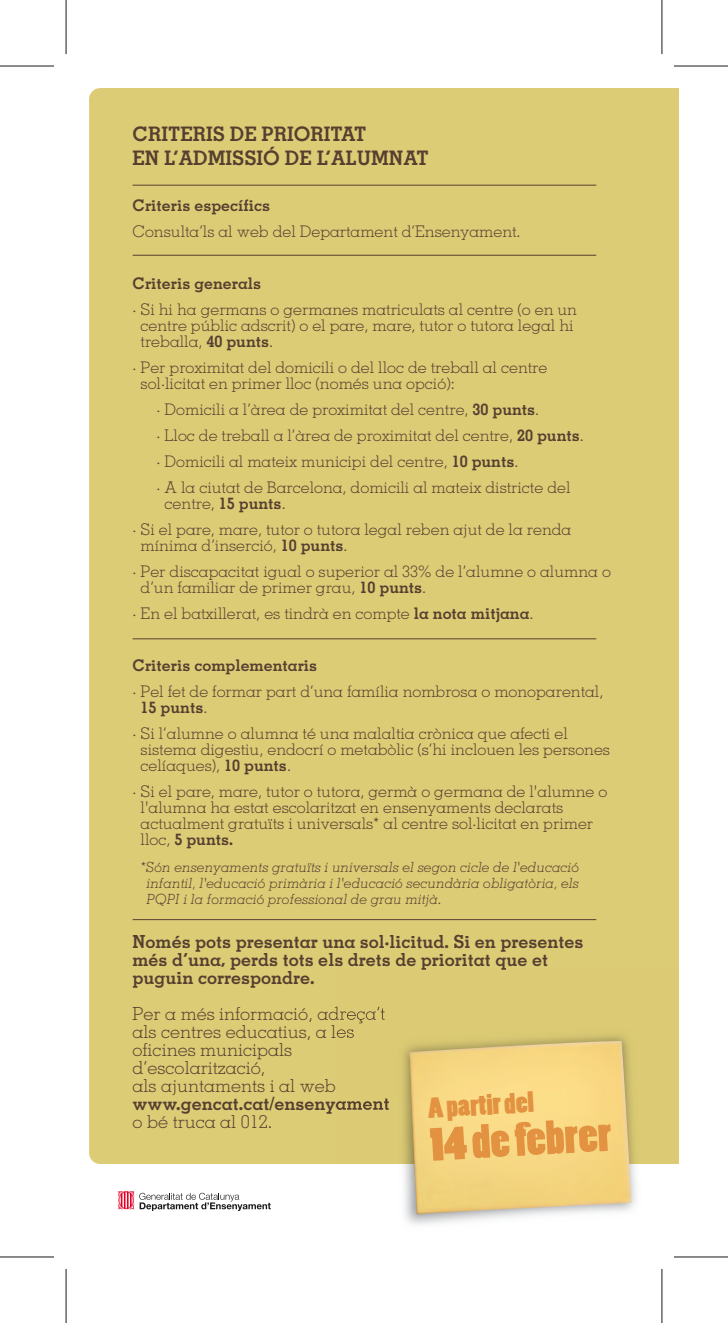
<style>
.page{position:relative;width:728px;height:1323px;background:#fff}
.page>*{position:absolute;margin:0;border:0;box-sizing:border-box;transform-origin:0 0}
.t1{font:44px "Poplar";color:#e29241;scale:1.16 1}
.t2{font:26.8px "Poplar";color:#e29241;scale:1.16 1}
.t3{font:700 20px/24px "Memphis";color:#553f30}
.t4{font:700 18px/18px "Memphis";color:#553f30}
.t5{font:300 18px/18px "Memphis";color:#553f30}
.t6{font:300 16px/16px "Memphis";color:#553f30}
.t7{font:700 16px "Memphis";color:#553f30}
.t8{font:italic 300 14px/16px "Memphis";color:#553f30;text-align:justify}
.s1{font-weight:700}
</style>
<div class="page">
<div style="left:89px;top:88px;width:589px;height:1076px;background:#ddcc76"></div>
<hr style="left:132px;top:185px;width:464px;height:1px;background:#553f30">
<hr style="left:132px;top:255px;width:464px;height:1px;background:#553f30">
<hr style="left:132px;top:638px;width:464px;height:1px;background:#553f30">
<hr style="left:132px;top:919px;width:464px;height:1px;background:#553f30">
<img style="left:336px;top:968px;width:342px;height:257px">
<img style="left:336px;top:1006px;width:49px;height:17px">
<img style="left:336px;top:1024px;width:18px;height:15px">
<img style="left:336px;top:1096px;width:53px;height:17px">
<img style="left:336px;top:968px;width:212px;height:1px">
<img style="left:408px;top:1041px;width:223px;height:173px">
<svg style="left:118px;top:1191px;width:153px;height:20px"></svg>
<hr style="left:0;top:66px;width:54px;height:1px;background:#1b1819">
<hr style="left:673px;top:66px;width:54px;height:1px;background:#1b1819">
<hr style="left:0;top:1256px;width:54px;height:1px;background:#1b1819">
<hr style="left:673px;top:1256px;width:54px;height:1px;background:#1b1819">
<hr style="left:66px;top:0;width:1px;height:54px;background:#1b1819">
<hr style="left:66px;top:1269px;width:1px;height:54px;background:#1b1819">
<hr style="left:661px;top:0;width:1px;height:54px;background:#1b1819">
<hr style="left:661px;top:1269px;width:1px;height:54px;background:#1b1819">
<p class="t3" style="left:132px;top:121px;width:297px">CRITERIS DE PRIORITAT<br>EN L’ADMISSIÓ DE L’ALUMNAT</p>
<p class="t7" style="left:132px;top:195px;width:139px">Criteris específics</p>
<p class="t6" style="left:132px;top:223px;width:389px">Consulta’ls al web del Departament d’Ensenyament.</p>
<p class="t7" style="left:132px;top:273px;width:130px">Criteris generals</p>
<p class="t6" style="left:140px;top:301px;width:438px;text-indent:-8px">· Si hi ha germans o germanes matriculats al centre (o en un centre públic adscrit) o el pare, mare, tutor o tutora legal hi treballa, <span class="s1">40 punts</span>.</p>
<p class="t6" style="left:140px;top:359px;width:408px;text-indent:-8px">· Per proximitat del domicili o del lloc de treball al centre sol·licitat en primer lloc (només una opció):</p>
<p class="t6" style="left:156px;top:396px;width:428px;line-height:26px">· Domicili a l’àrea de proximitat del centre, <span class="s1">30 punts</span>.<br>· Lloc de treball a l’àrea de proximitat del centre, <span class="s1">20 punts</span>. · Domicili al mateix municipi del centre, <span class="s1">10 punts</span>.<br>· A la ciutat de Barcelona, domicili al mateix districte del</p>
<p class="t6" style="left:132px;top:490px;width:440px;line-height:26px;text-indent:32px">centre, <span class="s1">15 punts</span>.<br>· Si el pare, mare, tutor o tutora legal reben ajut de la renda</p>
<p class="t6" style="left:132px;top:532px;width:479px;line-height:26px;text-indent:8px">mínima d’inserció, <span class="s1">10 punts</span>.<br>· Per discapacitat igual o superior al 33% de l’alumne o alumna o</p>
<p class="t6" style="left:132px;top:574px;width:402px;line-height:26px;text-indent:8px">d’un familiar de primer grau, <span class="s1">10 punts</span>.<br>· En el batxillerat, es tindrà en compte <span class="s1">la nota mitjana</span>.</p>
<p class="t7" style="left:132px;top:655px;width:186px">Criteris complementaris</p>
<p class="t6" style="left:140px;top:683px;width:464px;text-indent:-8px">· Pel fet de formar part d’una família nombrosa o monoparental,<br><span class="s1">15 punts</span>.</p>
<p class="t6" style="left:140px;top:725px;width:470px;text-indent:-8px">· Si l’alumne o alumna té una malaltia crònica que afecti el sistema digestiu, endocrí o metabòlic (s’hi inclouen les persones celíaques), <span class="s1">10 punts</span>.</p>
<p class="t6" style="left:140px;top:783px;width:468px;text-indent:-8px">· Si el pare, mare, tutor o tutora, germà o germana de l'alumne o l'alumna ha estat escolaritzat en ensenyaments declarats actualment gratuïts i universals* al centre sol·licitat en primer lloc, <span class="s1">5 punts.</span></p>
<p class="t8" style="left:146px;top:858px;width:434px;text-indent:-6px">*Són ensenyaments gratuïts i universals el segon cicle de l'educació infantil, l'educació primària i l'educació secundària obligatòria, els PQPI i la formació professional de grau mitjà.</p>
<p class="t4" style="left:132px;top:932px;width:452px">Només pots presentar una sol·licitud. Si en presentes més d’una, perds tots els drets de prioritat que et puguin correspondre.</p>
<p class="t5" style="left:132px;top:1004px;width:254px">Per a més informació, adreça’t als centres educatius, a les oficines municipals d’escolarització,<br>als ajuntaments i al web</p>
<p class="t4" style="left:132px;top:1094px;width:258px">www.gencat.cat/ensenyament</p>
<p class="t5" style="left:132px;top:1112px;width:141px">o bé truca al 012.</p>
<h2 class="t2" style="left:427px;top:1093px;width:93px;rotate:-3deg">A partir del</h2>
<h1 class="t1" style="left:429px;top:1120px;width:158px;rotate:-3deg">14 de febrer</h1>
</div>
